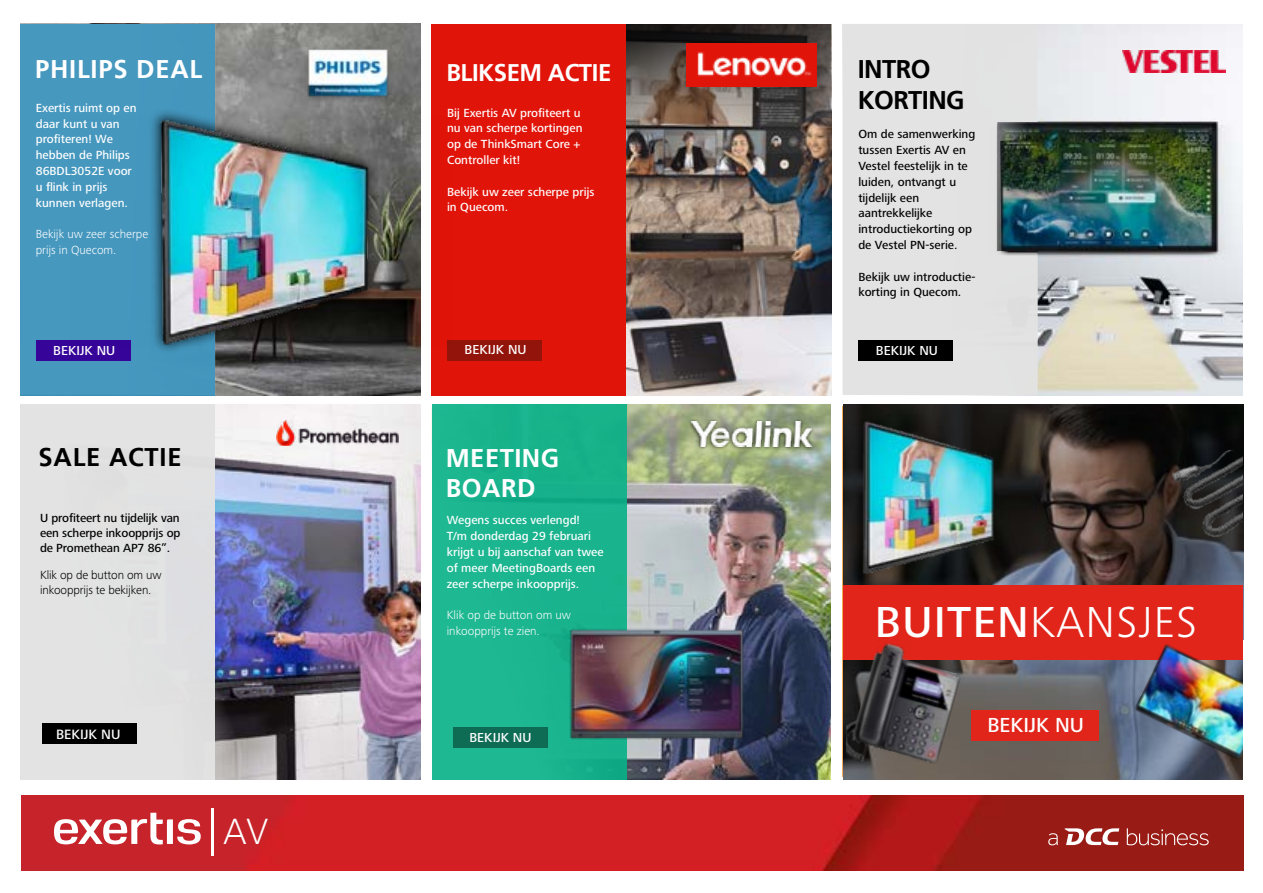
<style>
.page{position:relative;width:1263px;height:893px;background:#fff}
.page>*{position:absolute;margin:0;border:0;box-sizing:border-box;transform-origin:0 0}
.t1{font:300 45px "Frutiger Next Pro";letter-spacing:.03em;color:#fff}
.t2{font:300 37.8px "Frutiger Next Pro";color:#fff}
.t3{font:700 25.5px/30.6px "Frutiger LT Pro";letter-spacing:.02em;color:#fff}
.t4{font:700 25.5px/30.6px "Frutiger LT Pro";letter-spacing:-.02em;color:#000}
.t5{font:700 25.5px "Frutiger LT Pro";letter-spacing:.03em;color:#000}
.t6{font:700 24px "Frutiger LT Pro";letter-spacing:-.02em;color:#fff}
.t7{font:500 21px "Frutiger Next Pro";color:#fff}
.t8{font:500 13.95px "Frutiger Next Pro";color:#fff}
.t9{font:500 13.5px "Frutiger Next Pro";color:#fff}
.t10{font:500 12.15px/15.8px "Frutiger Next Pro";color:#fff}
.t11{font:500 12.15px/15.8px "Frutiger Next Pro";color:#020203}
.t12{font:300 12.15px/15.8px "Frutiger Next Pro";color:#fff}
.t13{font:500 12.15px/15px "Frutiger Next Pro";letter-spacing:-.01em;color:#000;text-align:justify}
.t14{font:300 12.15px/15px "Frutiger Next Pro";letter-spacing:-.01em;color:#000}
.s1{font-weight:500}
</style>
<div class="page">
<img style="left:215px;top:24px;width:205px;height:371px">
<img style="left:22px;top:795px;width:1222px;height:75px">
<svg style="left:54px;top:813px;width:147px;height:31px"></svg>
<hr style="left:212px;top:808px;width:2px;height:48px;background:#fff">
<svg style="left:1065px;top:828px;width:54px;height:17px"></svg>
<svg style="left:1127px;top:828px;width:82px;height:17px"></svg>
<svg style="left:1048px;top:833px;width:10px;height:12px"></svg>
<img style="left:1038px;top:24px;width:205px;height:371px">
<div style="left:20px;top:24px;width:195px;height:371px;background:#4697bf"></div>
<svg style="left:843px;top:24px;width:195px;height:371px;background:#d4d6d6"></svg>
<div style="left:36px;top:340px;width:95px;height:20px;background:#360499"></div>
<div style="left:858px;top:340px;width:95px;height:20px;background:#000"></div>
<img style="left:431px;top:404px;width:399px;height:375px">
<div style="left:432px;top:404px;width:194px;height:375px;background:#1bb58f"></div>
<div style="left:453px;top:727px;width:95px;height:21px;background:#0e6c55"></div>
<img style="left:551px;top:614px;width:217px;height:138px">
<img style="left:1123px;top:50px;width:102px;height:22px">
<svg style="left:998px;top:252px;width:40px;height:7px"></svg>
<svg style="left:997px;top:251px;width:11px;height:6px"></svg>
<img style="left:626px;top:24px;width:205px;height:371px">
<img style="left:626px;top:24px;width:204px;height:165px">
<div style="left:431px;top:24px;width:195px;height:371px;background:#e1140a"></div>
<div style="left:447px;top:340px;width:95px;height:20px;background:#93140a"></div>
<img style="left:687px;top:43px;width:129px;height:43px">
<img style="left:215px;top:404px;width:205px;height:375px">
<div style="left:20px;top:404px;width:195px;height:375px;background:#e3e3e3"></div>
<div style="left:42px;top:724px;width:95px;height:20px;background:#000"></div>
<img style="left:277px;top:421px;width:121px;height:25px">
<img style="left:300px;top:42px;width:95px;height:62px">
<div style="left:148px;top:107px;width:231px;height:248px;background:#000;opacity:.75"></div>
<img style="left:148px;top:115px;width:273px;height:231px">
<div style="left:687px;top:419px;width:128px;height:31px;background:#000;opacity:.75"></div>
<img style="left:691px;top:421px;width:120px;height:25px">
<svg style="left:843px;top:404px;width:401px;height:375px;background:#484242"></svg>
<img style="left:1126px;top:450px;width:117px;height:131px">
<div style="left:843px;top:585px;width:400px;height:75px;background:#e1251b"></div>
<img style="left:846px;top:643px;width:182px;height:122px">
<img style="left:1126px;top:641px;width:118px;height:126px">
<div style="left:971px;top:710px;width:127px;height:31px;background:#e1251b"></div>
<img style="left:857px;top:406px;width:210px;height:177px">
<h3 class="t3" style="left:35px;top:54px;width:169px">PHILIPS DEAL</h3>
<h3 class="t4" style="left:858px;top:54px;width:108px">INTRO<br>KORTING</h3>
<h3 class="t6" style="left:446px;top:58px;width:166px">BLIKSEM ACTIE</h3>
<p class="t10" style="left:36px;top:100px;width:102px">Exertis ruimt op en daar kunt u van profiteren! We hebben de Philips<br>86BDL3052E voor u flink in prijs kunnen verlagen.</p>
<p class="t12" style="left:36px;top:226px;width:114px">Bekijk uw zeer scherpe prijs in Quecom.</p>
<p class="t10" style="left:447px;top:105px;width:137px">Bij Exertis AV profiteert u nu van scherpe kortingen op de ThinkSmart Core +<br>Controller kit!</p>
<p class="t10" style="left:447px;top:184px;width:149px">Bekijk uw zeer scherpe prijs in Quecom.</p>
<p class="t11" style="left:858px;top:126px;width:118px">Om de samenwerking tussen Exertis AV en<br>Vestel feestelijk in te luiden, ontvangt u tijdelijk een aantrekkelijke introductiekorting op de Vestel PN-serie.</p>
<p class="t11" style="left:858px;top:269px;width:118px">Bekijk uw introductie&shy;korting in Quecom.</p>
<p class="t9" style="left:465px;top:342px;width:64px">BEKIJK NU</p>
<p class="t9" style="left:53px;top:342px;width:64px">BEKIJK NU</p>
<p class="t9" style="left:876px;top:342px;width:64px">BEKIJK NU</p>
<h3 class="t5" style="left:39px;top:442px;width:144px">SALE ACTIE</h3>
<h3 class="t3" style="left:446px;top:443px;width:115px">MEETING<br>BOARD</h3>
<p class="t13" style="left:40px;top:510px;width:142px">U profiteert nu tijdelijk van een scherpe inkoopprijs op de Promethean AP7 86”.</p>
<p class="t14" style="left:40px;top:567px;width:123px">Klik op de button om uw inkoopprijs te bekijken.</p>
<p class="t10" style="left:447px;top:512px;width:158px">Wegens succes verlengd!<br>T/m donderdag 29 februari krijgt u bij aanschaf van twee of meer MeetingBoards een zeer scherpe inkoopprijs.</p>
<p class="t12" style="left:447px;top:607px;width:126px">Klik op de button om uw inkoopprijs te zien.</p>
<h1 class="t1" style="left:875px;top:597px;width:324px"><span class="s1">BUITEN</span>KANSJES</h1>
<p class="t8" style="left:56px;top:726px;width:66px">BEKIJK NU</p>
<p class="t9" style="left:469px;top:730px;width:64px">BEKIJK NU</p>
<h3 class="t7" style="left:987px;top:713px;width:98px">BEKIJK NU</h3>
<h2 class="t2" style="left:224px;top:810px;width:46px">AV</h2>
</div>
